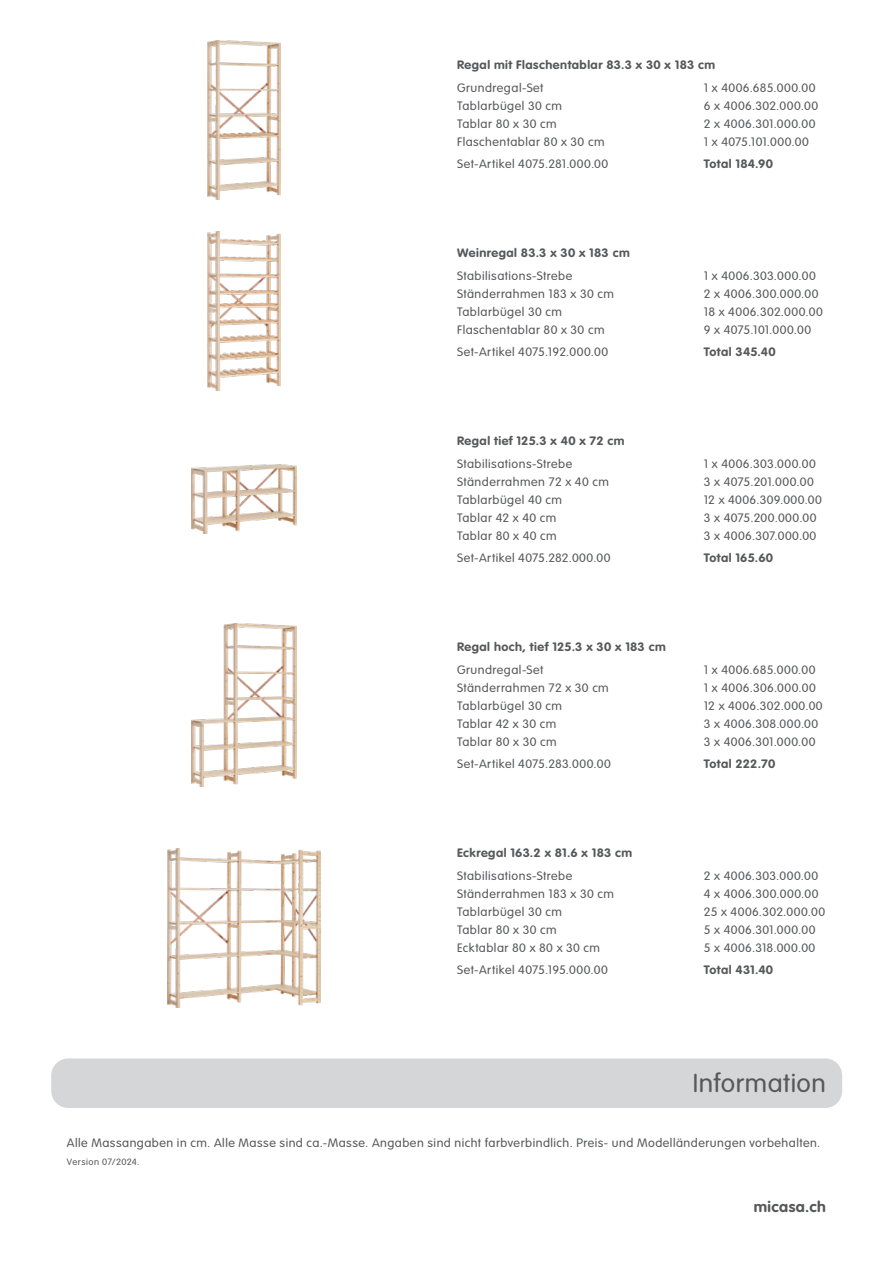
<style>
.page{position:relative;width:893px;height:1263px;background:#fff}
.page>*{position:absolute;margin:0;border:0;box-sizing:border-box;transform-origin:0 0}
.t1{font:300 25.5px "VAG Rounded Std";letter-spacing:.02em;color:#57585a;scale:1.05 1}
.t2{font:700 15px "VAG Rounded Std";letter-spacing:.03em;color:#57585a;scale:1.05 1}
.t3{font:300 12px "VAG Rounded Std";letter-spacing:.04em;color:#57585a;scale:1.05 1}
.t4{font:700 12px "VAG Rounded Std";letter-spacing:.035em;color:#57585a;scale:1.05 1}
.t5{font:300 12px "VAG Rounded Std";letter-spacing:.02em;color:#57585a;scale:1.05 1}
.t6{font:700 12px "VAG Rounded Std";letter-spacing:.005em;color:#57585a;scale:1.05 1}
.t7{font:300 9px "VAG Rounded Std";letter-spacing:.045em;color:#57585a;scale:1.05 1}
</style>
<div class="page">
<div style="left:51px;top:1058px;width:791px;height:50px;background:#d5d6d8;border-radius:17px"></div>
<img style="left:168px;top:848px;width:152px;height:159px">
<img style="left:191px;top:624px;width:106px;height:162px">
<img style="left:192px;top:464px;width:104px;height:70px">
<img style="left:207px;top:231px;width:74px;height:160px">
<img style="left:207px;top:40px;width:74px;height:160px">
<p class="t4" style="left:457px;top:58px;width:247px">Regal mit Flaschentablar 83.3 x 30 x 183 cm</p>
<p class="t3" style="left:457px;top:81px;width:84px">Grundregal-Set</p>
<p class="t3" style="left:704px;top:81px;width:108px">1 x 4006.685.000.00</p>
<p class="t3" style="left:457px;top:99px;width:101px">Tablarbügel 30 cm</p>
<p class="t3" style="left:704px;top:99px;width:110px">6 x 4006.302.000.00</p>
<p class="t3" style="left:457px;top:117px;width:96px">Tablar 80 x 30 cm</p>
<p class="t3" style="left:704px;top:117px;width:108px">2 x 4006.301.000.00</p>
<p class="t3" style="left:457px;top:135px;width:142px">Flaschentablar 80 x 30 cm</p>
<p class="t3" style="left:704px;top:135px;width:102px">1 x 4075.101.000.00</p>
<p class="t3" style="left:457px;top:157px;width:145px">Set-Artikel 4075.281.000.00</p>
<p class="t4" style="left:704px;top:157px;width:67px">Total 184.90</p>
<p class="t4" style="left:457px;top:246px;width:166px">Weinregal 83.3 x 30 x 183 cm</p>
<p class="t3" style="left:457px;top:269px;width:111px">Stabilisations-Strebe</p>
<p class="t3" style="left:704px;top:269px;width:108px">1 x 4006.303.000.00</p>
<p class="t3" style="left:457px;top:287px;width:151px">Ständerrahmen 183 x 30 cm</p>
<p class="t3" style="left:704px;top:287px;width:111px">2 x 4006.300.000.00</p>
<p class="t3" style="left:457px;top:305px;width:101px">Tablarbügel 30 cm</p>
<p class="t3" style="left:704px;top:305px;width:115px">18 x 4006.302.000.00</p>
<p class="t3" style="left:457px;top:323px;width:142px">Flaschentablar 80 x 30 cm</p>
<p class="t3" style="left:704px;top:323px;width:104px">9 x 4075.101.000.00</p>
<p class="t3" style="left:457px;top:345px;width:145px">Set-Artikel 4075.192.000.00</p>
<p class="t4" style="left:704px;top:345px;width:70px">Total 345.40</p>
<p class="t4" style="left:457px;top:434px;width:161px">Regal tief 125.3 x 40 x 72 cm</p>
<p class="t3" style="left:457px;top:456px;width:111px">Stabilisations-Strebe</p>
<p class="t3" style="left:704px;top:456px;width:108px">1 x 4006.303.000.00</p>
<p class="t3" style="left:457px;top:474px;width:146px">Ständerrahmen 72 x 40 cm</p>
<p class="t5" style="left:704px;top:474px;width:106px">3 x 4075.201.000.00</p>
<p class="t3" style="left:457px;top:492px;width:101px">Tablarbügel 40 cm</p>
<p class="t3" style="left:704px;top:492px;width:114px">12 x 4006.309.000.00</p>
<p class="t3" style="left:457px;top:510px;width:96px">Tablar 42 x 40 cm</p>
<p class="t3" style="left:704px;top:510px;width:109px">3 x 4075.200.000.00</p>
<p class="t3" style="left:457px;top:528px;width:96px">Tablar 80 x 40 cm</p>
<p class="t3" style="left:704px;top:528px;width:109px">3 x 4006.307.000.00</p>
<p class="t3" style="left:457px;top:551px;width:148px">Set-Artikel 4075.282.000.00</p>
<p class="t4" style="left:704px;top:551px;width:68px">Total 165.60</p>
<p class="t4" style="left:457px;top:640px;width:200px">Regal hoch, tief 125.3 x 30 x 183 cm</p>
<p class="t3" style="left:457px;top:662px;width:84px">Grundregal-Set</p>
<p class="t3" style="left:704px;top:662px;width:108px">1 x 4006.685.000.00</p>
<p class="t3" style="left:457px;top:680px;width:146px">Ständerrahmen 72 x 30 cm</p>
<p class="t3" style="left:704px;top:680px;width:108px">1 x 4006.306.000.00</p>
<p class="t3" style="left:457px;top:698px;width:101px">Tablarbügel 30 cm</p>
<p class="t3" style="left:704px;top:698px;width:115px">12 x 4006.302.000.00</p>
<p class="t3" style="left:457px;top:716px;width:96px">Tablar 42 x 30 cm</p>
<p class="t3" style="left:704px;top:716px;width:111px">3 x 4006.308.000.00</p>
<p class="t3" style="left:457px;top:734px;width:96px">Tablar 80 x 30 cm</p>
<p class="t3" style="left:704px;top:734px;width:108px">3 x 4006.301.000.00</p>
<p class="t3" style="left:457px;top:757px;width:148px">Set-Artikel 4075.283.000.00</p>
<p class="t6" style="left:704px;top:756px;width:70px">Total 222.70</p>
<p class="t4" style="left:457px;top:846px;width:168px">Eckregal 163.2 x 81.6 x 183 cm</p>
<p class="t3" style="left:457px;top:868px;width:111px">Stabilisations-Strebe</p>
<p class="t3" style="left:704px;top:868px;width:110px">2 x 4006.303.000.00</p>
<p class="t3" style="left:457px;top:886px;width:151px">Ständerrahmen 183 x 30 cm</p>
<p class="t3" style="left:704px;top:886px;width:111px">4 x 4006.300.000.00</p>
<p class="t3" style="left:457px;top:904px;width:101px">Tablarbügel 30 cm</p>
<p class="t3" style="left:704px;top:904px;width:117px">25 x 4006.302.000.00</p>
<p class="t3" style="left:457px;top:922px;width:96px">Tablar 80 x 30 cm</p>
<p class="t3" style="left:704px;top:922px;width:108px">5 x 4006.301.000.00</p>
<p class="t3" style="left:457px;top:940px;width:138px">Ecktablar 80 x 80 x 30 cm</p>
<p class="t3" style="left:704px;top:940px;width:108px">5 x 4006.318.000.00</p>
<p class="t3" style="left:457px;top:963px;width:145px">Set-Artikel 4075.195.000.00</p>
<p class="t4" style="left:704px;top:962px;width:68px">Total 431.40</p>
<h1 class="t1" style="left:693px;top:1068px;width:128px">Information</h1>
<p class="t3" style="left:67px;top:1135px;width:719px">Alle Massangaben in cm. Alle Masse sind ca.-Masse. Angaben sind nicht farbverbindlich. Preis- und Modelländerungen vorbehalten.</p>
<p class="t7" style="left:67px;top:1156px;width:71px">Version 07/2024.</p>
<p class="t2" style="left:754px;top:1198px;width:70px">micasa.ch</p>
</div>
